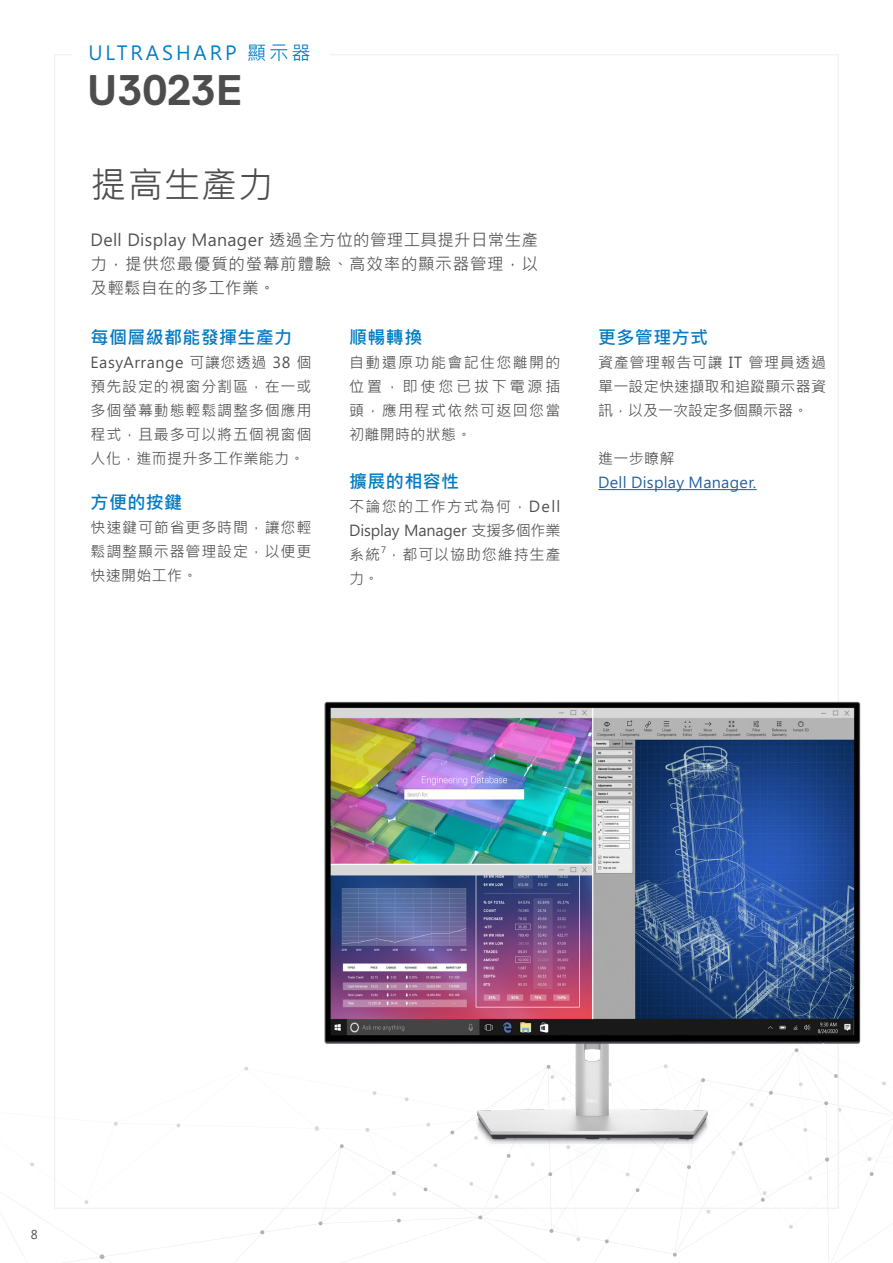
<style>
.page{position:relative;width:893px;height:1263px;background:#fff}
.page>*{position:absolute;margin:0;border:0;box-sizing:border-box;transform-origin:0 0}
.t1{font:700 42.75px "Dell Replica";color:#4d4d4f}
.Page_Title_24___28_8{font:36px "Microsoft Jheng Hei";letter-spacing:.02em;color:#4d4d4f}
.t2{font:19.2px "Microsoft Jheng Hei";letter-spacing:.15em;color:#007bc3}
.Blue_Header_12_14{font:700 18px "Microsoft Jheng Hei";letter-spacing:.02em;color:#007bc3}
.Under_header_11_16{font:16.5px/24px "Microsoft Jheng Hei";letter-spacing:.02em;color:#4d4d4f;text-align:justify}
.Body_10_16{font:15px/24px "Microsoft Jheng Hei";letter-spacing:.055em;color:#4d4d4f;text-align:justify}
.t3{font:15px "Microsoft Jheng Hei";letter-spacing:.02em;color:#215e9e}
.t4{font:12px "Microsoft Jheng Hei";color:#4d4d4f}
.Body_10_16-2{font:8.7px "Microsoft Jheng Hei";color:#4d4d4f}
</style>
<div class="page">
<svg style="left:100px;top:1254px;width:4px;height:5px"></svg>
<hr style="left:598px;top:489px;width:159px;height:1px;background:#215e9e">
<img style="left:258px;top:593px;width:635px;height:669px">
<p class="t2" style="left:88px;top:41px;width:224px">ULTRASHARP 顯示器</p>
<h1 class="t1" style="left:87px;top:67px;width:158px">U3023E</h1>
<p class="Page_Title_24___28_8" style="left:91px;top:162px;width:184px">提高生產力</p>
<p class="Under_header_11_16" style="left:91px;top:228px;width:449px">Dell Display Manager 透過全方位的管理工具提升日常生產力，提供您最優質的螢幕前體驗、高效率的顯示器管理，以及輕鬆自在的多工作業。</p>
<p class="Blue_Header_12_14" style="left:349px;top:326px;width:75px">順暢轉換</p>
<p class="Body_10_16" style="left:349px;top:351px;width:213px">自動還原功能會記住您離開的位置，即使您已拔下電源插頭，應用程式依然可返回您當初離開時的狀態。</p>
<p class="Blue_Header_12_14" style="left:349px;top:470px;width:111px">擴展的相容性</p>
<p class="Body_10_16" style="left:349px;top:495px;width:213px">不論您的工作方式為何，Dell Display Manager 支援多個作業系統，都可以協助您維持生產</p>
<p class="Blue_Header_12_14" style="left:91px;top:326px;width:203px">每個層級都能發揮生產力</p>
<p class="Body_10_16" style="left:91px;top:351px;width:222px">EasyArrange 可讓您透過 38 個預先設定的視窗分割區，在一或多個螢幕動態輕鬆調整多個應用程式，且最多可以將五個視窗個人化，進而提升多工作業能力。</p>
<p class="Blue_Header_12_14" style="left:91px;top:491px;width:93px">方便的按鍵</p>
<p class="Body_10_16" style="left:91px;top:516px;width:222px">快速鍵可節省更多時間，讓您輕鬆調整顯示器管理設定，以便更快速開始工作。</p>
<p class="Body_10_16-2" style="left:381px;top:544px;width:7px">7</p>
<p class="Body_10_16" style="left:349px;top:567px;width:31px">力。</p>
<p class="Blue_Header_12_14" style="left:598px;top:326px;width:111px">更多管理方式</p>
<p class="Body_10_16" style="left:598px;top:351px;width:229px">資產管理報告可讓 IT 管理員透過單一設定快速擷取和追蹤顯示器資訊，以及一次設定多個顯示器。</p>
<p class="Body_10_16" style="left:598px;top:447px;width:78px">進一步瞭解</p>
<p class="t3" style="left:598px;top:473px;width:160px">Dell Display Manager.</p>
<p class="t4" style="left:31px;top:1227px;width:8px">8</p>
</div>
